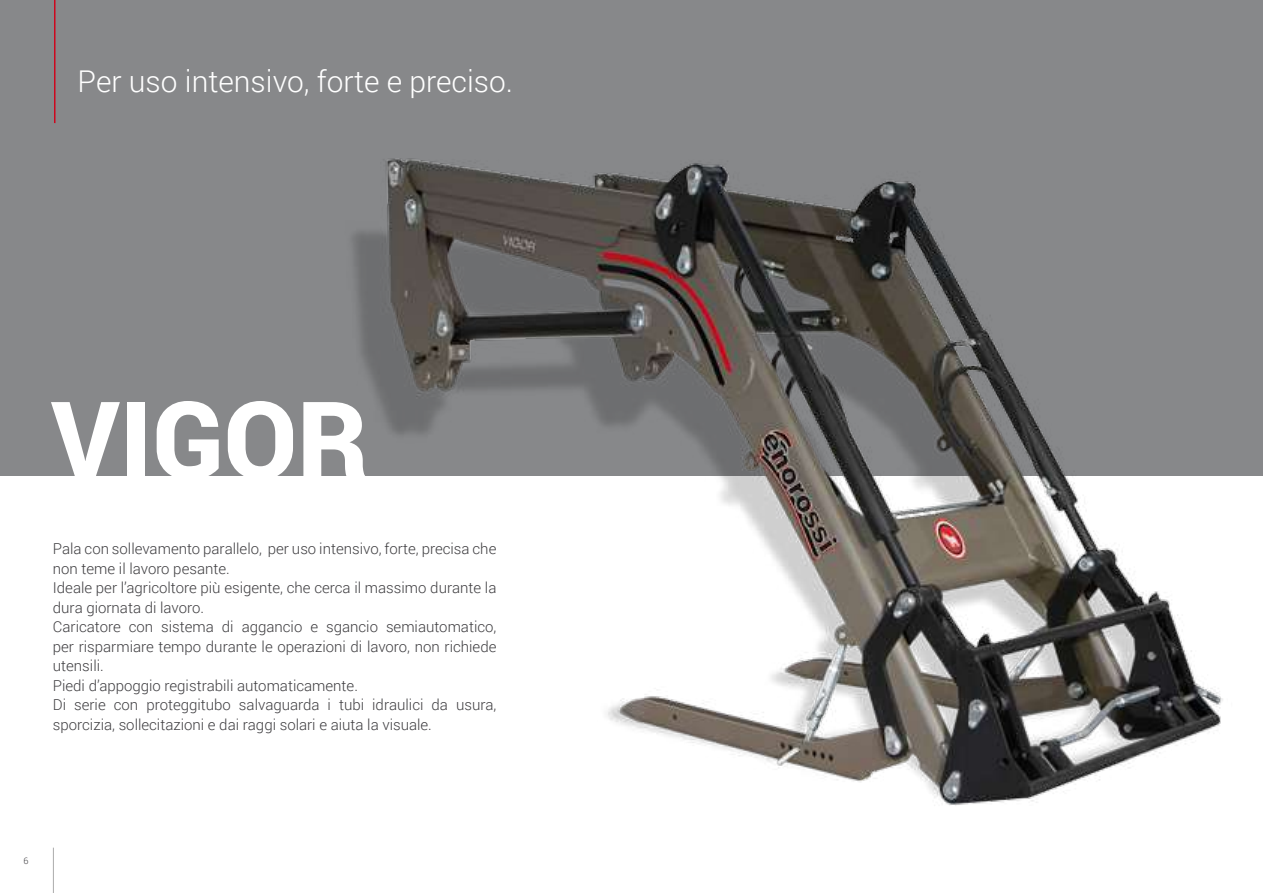
<style>
.page{position:relative;width:1263px;height:893px;background:#fff}
.page>*{position:absolute;margin:0;border:0;box-sizing:border-box;transform-origin:0 0}
.t1{font:900 108px "Roboto";color:#fff}
.t2{font:300 30px "Roboto";color:#fff}
.t3{font:300 15px/19.5px "Roboto";color:#3e3d40}
.t4{font:300 9px "Roboto";color:#3e3d40}
</style>
<div class="page">
<hr style="left:53px;top:848px;width:1px;height:45px;background:#000">
<div style="left:0;top:0;width:1263px;height:475px;background:#87888a"></div>
<img style="left:310px;top:158px;width:937px;height:648px">
<hr style="left:54px;top:0;width:1px;height:123px;background:#cd071e">
<h2 class="t2" style="left:78px;top:61px;width:437px">Per uso intensivo, forte e preciso.</h2>
<h1 class="t1" style="left:51px;top:364px;width:319px">VIGOR</h1>
<p class="t3" style="left:53px;top:538px;width:445px">Pala con sollevamento parallelo, per uso intensivo, forte, precisa che non teme il lavoro pesante.<br>Ideale per l’agricoltore più esigente, che cerca il massimo durante la dura giornata di lavoro.<br>Caricatore con sistema di aggancio e sgancio semiautomatico, per risparmiare tempo durante le operazioni di lavoro, non richiede utensili.<br>Piedi d’appoggio registrabili automaticamente.<br>Di serie con proteggitubo salvaguarda i tubi idraulici da usura, sporcizia, sollecitazioni e dai raggi solari e aiuta la visuale.</p>
<p class="t4" style="left:24px;top:855px;width:6px">6</p>
</div>
